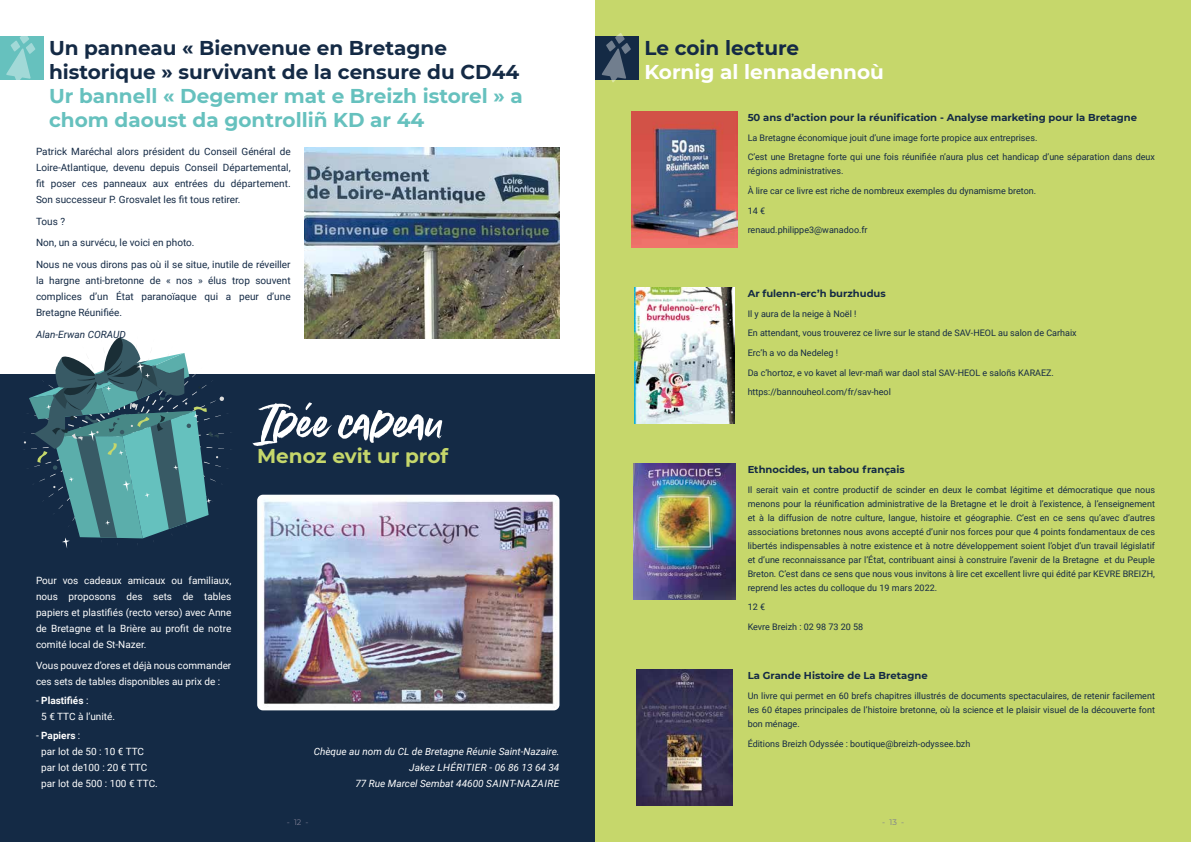
<style>
.page{position:relative;width:1191px;height:842px;background:#fff}
.page>*{position:absolute;margin:0;border:0;box-sizing:border-box;transform-origin:0 0}
.t1{font:68px "Summer Loving Solid";color:#fff}
.t2{font:700 20px/24px "Montserrat";color:#142a45}
.t3{font:700 20px/24px "Montserrat";color:#66c1be}
.t4{font:700 20px "Montserrat";color:#fff}
.t5{font:700 20px "Montserrat";color:#c6d76b}
.t6{font:10px/16px "Roboto";color:#142a45;text-align:justify}
.t7{font:10px/16px "Roboto";color:#fff}
.t8{font:700 10px "Montserrat";color:#142a45}
.t9{font:italic 10px/16px "Roboto";color:#fff;text-align:right}
.t10{font:italic 10px "Roboto";color:#142a45}
.t11{font:9px/19.7px "Roboto";color:#142a45}
.t12{font:8px "Montserrat";color:#7a7b91}
.s1{font-weight:700}
</style>
<div class="page">
<div style="left:0;top:375px;width:595px;height:467px;background:#142a45"></div>
<div style="left:595px;top:0;width:596px;height:842px;background:#c6d76b"></div>
<img style="left:257px;top:495px;width:302px;height:215px">
<svg style="left:22px;top:337px;width:211px;height:211px"></svg>
<div style="left:0;top:36px;width:43px;height:43px;background:#66c1be"></div>
<svg style="left:6px;top:36px;width:29px;height:44px"></svg>
<img style="left:305px;top:147px;width:254px;height:191px">
<img style="left:631px;top:111px;width:106px;height:136px">
<img style="left:634px;top:287px;width:100px;height:136px">
<img style="left:633px;top:463px;width:102px;height:136px">
<img style="left:636px;top:670px;width:96px;height:136px">
<div style="left:595px;top:36px;width:44px;height:43px;background:#142a45"></div>
<svg style="left:601px;top:33px;width:30px;height:50px"></svg>
<h2 class="t2" style="left:49px;top:35px;width:472px">Un panneau « Bienvenue en Bretagne historique » survivant de la censure du CD44</h2>
<h2 class="t3" style="left:49px;top:83px;width:475px">Ur bannell « Degemer mat e Breizh istorel » a chom daoust da gontrolliñ KD ar 44</h2>
<p class="t6" style="left:36px;top:143px;width:256px">Patrick Maréchal alors président du Conseil Général de Loire-Atlantique, devenu depuis Conseil Départemental, fit poser ces panneaux aux entrées du département.<br>Son successeur P. Grosvalet les fit tous retirer.</p>
<p class="t6" style="left:36px;top:210px;width:256px;line-height:21.7px;text-align:left">Tous ?<br>Non, un a survécu, le voici en photo.<br>Nous ne vous dirons pas où il se situe, inutile de réveiller</p>
<p class="t6" style="left:36px;top:272px;width:256px">la hargne anti-bretonne de « nos » élus trop souvent complices d’un État paranoïaque qui a peur d’une Bretagne Réunifiée.</p>
<p class="t10" style="left:36px;top:327px;width:91px">Alan-Erwan CORAUD</p>
<h1 class="t1" style="left:257px;top:382px;width:187px">Idée cadeau</h1>
<h2 class="t5" style="left:257px;top:442px;width:192px">Menoz evit ur prof</h2>
<p class="t7" style="left:36px;top:572px;width:197px;text-align:justify">Pour vos cadeaux amicaux ou familiaux, nous proposons des sets de tables papiers et plastifiés (recto verso) avec Anne de Bretagne et la Brière au profit de notre comité local de St-Nazer.</p>
<p class="t7" style="left:36px;top:657px;width:197px">Vous pouvez d’ores et déjà nous commander ces sets de tables disponibles au prix de :</p>
<p class="t7" style="left:41px;top:692px;width:75px;text-indent:-5px">- <span class="s1">Plastifiés</span> :<br>5 € TTC à l’unité.</p>
<p class="t7" style="left:41px;top:727px;width:118px;text-indent:-5px">- <span class="s1">Papiers</span> :<br>par lot de 50 : 10 € TTC par lot de100 : 20 € TTC par lot de 500 : 100 € TTC.</p>
<p class="t9" style="left:314px;top:743px;width:247px">Chèque au nom du CL de Bretagne Réunie Saint-Nazaire.<br>Jakez LHÉRITIER - 06 86 13 64 34<br>77 Rue Marcel Sembat 44600 SAINT-NAZAIRE</p>
<h2 class="t2" style="left:644px;top:35px;width:156px">Le coin lecture</h2>
<h2 class="t4" style="left:644px;top:58px;width:241px">Kornig al lennadennoù</h2>
<p class="t8" style="left:747px;top:110px;width:391px">50 ans d’action pour la réunification - Analyse marketing pour la Bretagne</p>
<p class="t11" style="left:747px;top:127px;width:409px">La Bretagne économique jouit d’une image forte propice aux entreprises.<br>C’est une Bretagne forte qui une fois réunifiée n’aura plus cet handicap d’une séparation dans deux</p>
<p class="t11" style="left:747px;top:161px;width:290px">régions administratives.<br>À lire car ce livre est riche de nombreux exemples du dynamisme breton.<br>14 €<br>renaud.philippe3@wanadoo.fr</p>
<p class="t8" style="left:747px;top:286px;width:140px">Ar fulenn-erc’h burzhudus</p>
<p class="t11" style="left:747px;top:303px;width:330px">Il y aura de la neige à Noël !<br>En attendant, vous trouverez ce livre sur le stand de SAV-HEOL au salon de Carhaix Erc’h a vo da Nedeleg !<br>Da c’hortoz, e vo kavet al levr-mañ war daol stal SAV-HEOL e saloñs KARAEZ. https://bannouheol.com/fr/sav-heol</p>
<p class="t8" style="left:747px;top:462px;width:159px">Ethnocides, un tabou français</p>
<p class="t11" style="left:747px;top:482px;width:409px;line-height:14px;text-align:justify">Il serait vain et contre productif de scinder en deux le combat légitime et démocratique que nous menons pour la réunification administrative de la Bretagne et le droit à l’existence, à l’enseignement et à la diffusion de notre culture, langue, histoire et géographie. C’est en ce sens qu’avec d’autres associations bretonnes nous avons accepté d’unir nos forces pour que 4 points fondamentaux de ces libertés indispensables à notre existence et à notre développement soient l’objet d’un travail législatif et d’une reconnaissance par l’État, contribuant ainsi à construire l’avenir de la Bretagne et du Peuple Breton. C’est dans ce sens que nous vous invitons à lire cet excellent livre qui édité par KEVRE BREIZH, reprend les actes du colloque du 19 mars 2022.</p>
<p class="t11" style="left:747px;top:597px;width:117px">12 €<br>Kevre Breizh : 02 98 73 20 58</p>
<p class="t8" style="left:747px;top:669px;width:181px">La Grande Histoire de La Bretagne</p>
<p class="t11" style="left:747px;top:688px;width:409px;line-height:14px;text-align:justify">Un livre qui permet en 60 brefs chapitres illustrés de documents spectaculaires, de retenir facilement les 60 étapes principales de l’histoire bretonne, où la science et le plaisir visuel de la découverte font bon ménage.</p>
<p class="t11" style="left:747px;top:733px;width:224px">Éditions Breizh Odyssée : boutique@breizh-odyssee.bzh</p>
<p class="t12" style="left:287px;top:816px;width:23px">- 12 -</p>
<p class="t12" style="left:882px;top:816px;width:23px">- 13 -</p>
</div>
